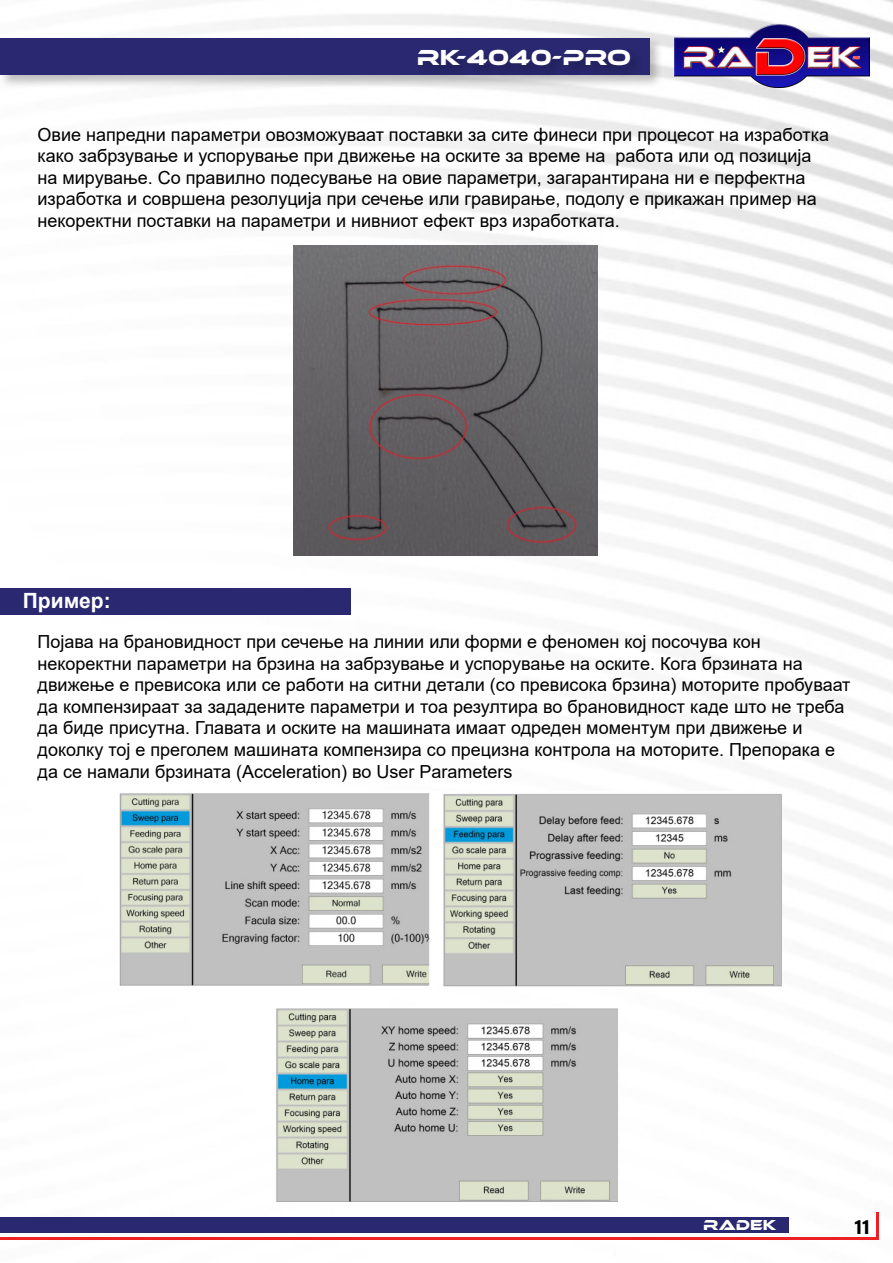
<style>
.page{position:relative;width:893px;height:1263px;background:#fff}
.page>*{position:absolute;margin:0;border:0;box-sizing:border-box;transform-origin:0 0}
.t1{font:22.5px "Ethnocentric Rg";color:#fff}
.t2{font:700 21px "Arial";color:#fff}
.t3{font:21px "Acumin Variable Concept";color:#000}
.t4{font:18px/21.6px "Arial";color:#000}
.t5{font:15px "Ethnocentric Rg";color:#fff}
</style>
<div class="page">
<img style="left:253px;top:0;width:640px;height:1237px">
<div style="left:0;top:36px;width:663px;height:53px;background:#000;opacity:.25"></div>
<div style="left:0;top:38px;width:649px;height:37px;background:#292870"></div>
<img style="left:674px;top:24px;width:195px;height:64px">
<div style="left:416px;top:48px;width:228px;height:31px;background:#000;opacity:.25"></div>
<div style="left:0;top:1217px;width:789px;height:16px;background:#292870"></div>
<hr style="left:0;top:1237px;width:878px;height:3px;background:#ed2124">
<hr style="left:877px;top:1213px;width:2px;height:27px;background:#ed2124">
<img style="left:294px;top:246px;width:303px;height:309px">
<div style="left:0;top:588px;width:350px;height:27px;background:#292870"></div>
<img style="left:119px;top:792px;width:662px;height:194px">
<img style="left:275px;top:1007px;width:343px;height:195px">
<p class="t1" style="left:417px;top:44px;width:216px">RK-4040-PRO</p>
<p class="t4" style="left:38px;top:123px;width:793px">Овие напредни параметри овозможуваат поставки за сите финеси при процесот на изработка како забрзување и успорување при движење на оските за време на работа или од позиција на мирување. Со правилно подесување на овие параметри, загарантирана ни е перфектна изработка и совршена резолуција при сечење или гравирање, подолу е прикажан пример на некоректни поставки на параметри и нивниот ефект врз изработката.</p>
<p class="t2" style="left:23px;top:586px;width:89px">Пример:</p>
<p class="t4" style="left:38px;top:631px;width:814px">Појава на брановидност при сечење на линии или форми е феномен кој посочува кон некоректни параметри на брзина на забрзување и успорување на оските. Кога брзината на движење е превисока или се работи на ситни детали (со превисока брзина) моторите пробуваат да компензираат за зададените параметри и тоа резултира во брановидност каде што не треба да биде присутна. Главата и оските на машината имаат одреден моментум при движење и доколку тој е преголем машината компензира со прецизна контрола на моторите. Препорака е да се намали брзината (Acceleration) во User Parameters</p>
<p class="t5" style="left:703px;top:1216px;width:75px">RADEK</p>
<p class="t3" style="left:854px;top:1212px;width:18px">11</p>
</div>
